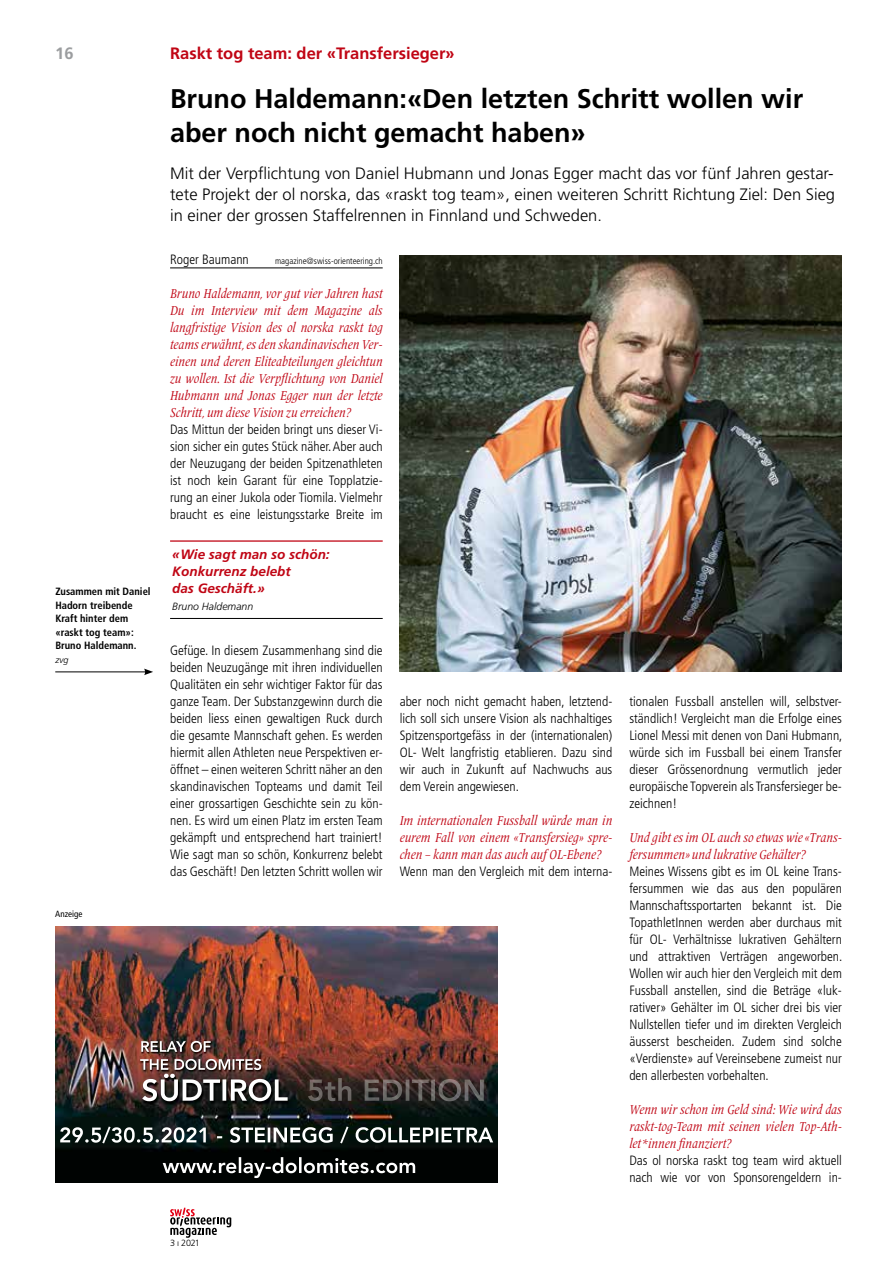
<style>
.page{position:relative;width:893px;height:1263px;background:#fff}
.page>*{position:absolute;margin:0;border:0;box-sizing:border-box;transform-origin:0 0}
.t1{font:700 27px/34px "Frutiger LT Std";color:#000}
.t2{font:300 16.5px/21.3px "Frutiger LT Std";color:#000;text-align:justify}
.t3{font:700 16.5px "Frutiger LT Std";color:#c00514}
.t4{font:700 16.5px "Frutiger LT Std";color:#9b9d9f}
.t5{font:300 condensed 13.5px/17px "Frutiger LT Std";color:#000;text-align:justify}
.t6{font:italic condensed 13.5px/17px "Frutiger Serif LT Pro";color:#c00514;text-align:justify}
.t7{font:italic 700 13.5px/17px "Frutiger LT Std";color:#c00514}
.t8{font:700 condensed 10.5px/13.5px "Frutiger LT Std";color:#000}
.t9{font:italic 300 10.5px "Frutiger LT Std";color:#000}
.t10{font:300 condensed 9px "Frutiger LT Std";color:#000}
.t11{font:condensed 9px "Frutiger LT Std";color:#000}
.t12{font:300 9px "Frutiger LT Std";color:#000}
.t13{font:italic 300 9px "Frutiger LT Std";color:#000}
</style>
<div class="page">
<hr style="left:170px;top:268px;width:213px;height:1px;background:#000">
<hr style="left:170px;top:540px;width:213px;height:2px;background:#c00514">
<hr style="left:170px;top:618px;width:213px;height:1px;background:#000">
<img style="left:55px;top:927px;width:442px;height:255px">
<hr style="left:55px;top:672px;width:91px;height:1px;background:#000">
<svg style="left:144px;top:669px;width:9px;height:6px"></svg>
<img style="left:400px;top:255px;width:442px;height:417px">
<svg style="left:170px;top:1207px;width:61px;height:31px"></svg>
<p class="t4" style="left:55px;top:44px;width:20px">16</p>
<p class="t8" style="left:55px;top:585px;width:97px">Zusammen mit Daniel<br>Hadorn treibende<br>Kraft hinter dem «raskt tog team»:<br>Bruno Haldemann.</p>
<p class="t13" style="left:55px;top:655px;width:14px">zvg</p>
<p class="t11" style="left:55px;top:908px;width:29px">Anzeige</p>
<p class="t3" style="left:170px;top:44px;width:286px">Raskt tog team: der «Transfersieger»</p>
<h1 class="t1" style="left:170px;top:81px;width:635px">Bruno Haldemann:«Den letzten Schritt wollen wir aber noch nicht gemacht haben»</h1>
<p class="t2" style="left:170px;top:162px;width:666px">Mit der Verpflichtung von Daniel Hubmann und Jonas Egger macht das vor fünf Jahren gestar&shy;tete Projekt der ol norska, das «raskt tog team», einen weiteren Schritt Richtung Ziel: Den Sieg in einer der grossen Staffelrennen in Finnland und Schweden.</p>
<p class="t5" style="left:170px;top:251px;width:80px">Roger Baumann</p>
<p class="t10" style="left:275px;top:255px;width:109px">magazine@swiss-orienteering.ch</p>
<p class="t6" style="left:170px;top:285px;width:214px">Bruno Haldemann, vor gut vier Jahren hast Du im Interview mit dem Magazine als langfristige Vision des ol norska raskt tog teams erwähnt, es den skandinavischen Ver&shy;einen und deren Eliteabteilungen gleichtun zu wollen. Ist die Verpflichtung von Daniel Hubmann und Jonas Egger nun der letzte Schritt, um diese Vision zu erreichen?</p>
<p class="t5" style="left:170px;top:421px;width:214px">Das Mittun der beiden bringt uns dieser Vi&shy;sion sicher ein gutes Stück näher. Aber auch der Neuzugang der beiden Spitzenathleten ist noch kein Garant für eine Topplatzie&shy;rung an einer Jukola oder Tiomila. Vielmehr braucht es eine leistungsstarke Breite im</p>
<p class="t7" style="left:172px;top:546px;width:159px">«Wie sagt man so schön:<br>Konkurrenz belebt<br>das Geschäft.»</p>
<p class="t9" style="left:172px;top:600px;width:83px">Bruno Haldemann</p>
<p class="t5" style="left:170px;top:642px;width:214px">Gefüge. In diesem Zusammenhang sind die beiden Neuzugänge mit ihren individuellen Qualitäten ein sehr wichtiger Faktor für das ganze Team. Der Substanzgewinn durch die beiden liess einen gewaltigen Ruck durch die gesamte Mannschaft gehen. Es werden hiermit allen Athleten neue Perspektiven er&shy;öffnet – einen weiteren Schritt näher an den skandinavischen Topteams und damit Teil einer grossartigen Geschichte sein zu kön&shy;nen. Es wird um einen Platz im ersten Team gekämpft und entsprechend hart trainiert!<br>Wie sagt man so schön, Konkurrenz belebt das Geschäft! Den letzten Schritt wollen wir</p>
<p class="t5" style="left:400px;top:693px;width:214px">aber noch nicht gemacht haben, letztend&shy;lich soll sich unsere Vision als nachhaltiges Spitzensportgefäss in der (internationalen)<br>OL- Welt langfristig etablieren. Dazu sind wir auch in Zukunft auf Nachwuchs aus dem Verein angewiesen.</p>
<p class="t6" style="left:400px;top:812px;width:214px">Im internationalen Fussball würde man in eurem Fall von einem «Transfersieg» spre&shy;chen – kann man das auch auf OL-Ebene?</p>
<p class="t5" style="left:400px;top:863px;width:214px">Wenn man den Vergleich mit dem interna-</p>
<p class="t5" style="left:629px;top:693px;width:215px">tionalen Fussball anstellen will, selbstver&shy;ständlich! Vergleicht man die Erfolge eines Lionel Messi mit denen von Dani Hubmann, würde sich im Fussball bei einem Transfer dieser Grössenordnung vermutlich jeder europäische Topverein als Transfersieger be&shy;zeichnen!</p>
<p class="t6" style="left:629px;top:829px;width:214px">Und gibt es im OL auch so etwas wie «Trans&shy;fersummen» und lukrative Gehälter?</p>
<p class="t5" style="left:629px;top:863px;width:215px">Meines Wissens gibt es im OL keine Trans&shy;fersummen wie das aus den populären Mannschaftssportarten bekannt ist. Die TopathletInnen werden aber durchaus mit für OL- Verhältnisse lukrativen Gehältern und attraktiven Verträgen angeworben.<br>Wollen wir auch hier den Vergleich mit dem Fussball anstellen, sind die Beträge «luk&shy;rativer» Gehälter im OL sicher drei bis vier Nullstellen tiefer und im direkten Vergleich äusserst bescheiden. Zudem sind solche «Verdienste» auf Vereinsebene zumeist nur den allerbesten vorbehalten.</p>
<p class="t6" style="left:629px;top:1101px;width:214px">Wenn wir schon im Geld sind: Wie wird das raskt-tog-Team mit seinen vielen Top-Ath&shy;let*innen finanziert?</p>
<p class="t5" style="left:629px;top:1152px;width:214px">Das ol norska raskt tog team wird aktuell nach wie vor von Sponsorengeldern in-</p>
<p class="t12" style="left:170px;top:1237px;width:31px">3 ı 2021</p>
</div>
